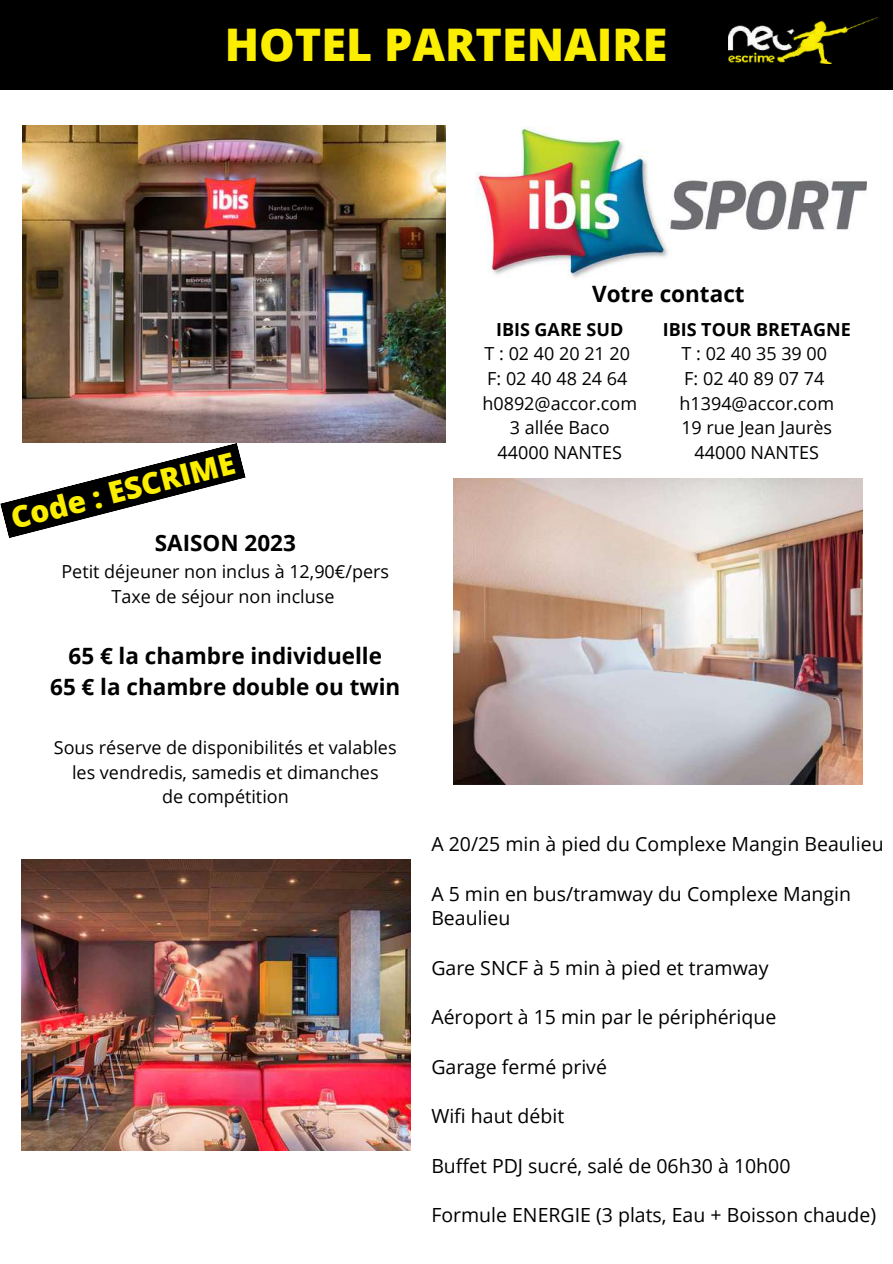
<style>
.page{position:relative;width:893px;height:1264px;background:#fff}
.page>*{position:absolute;margin:0;border:0;box-sizing:border-box;transform-origin:0 0}
.t1{font:800 45px "Open Sans";color:#fcee00}
.t2{font:800 30px "Open Sans";color:#fcee00}
.t3{font:700 22.5px/31.5px "Open Sans";color:#000;text-align:center}
.t4{font:19.5px/24.8px "Open Sans";color:#000}
.t5{font:18px/24.8px "Open Sans";color:#000;text-align:center}
.t6{font:700 18px "Open Sans";color:#000}
</style>
<div class="page">
<div style="left:0;top:0;width:892px;height:89px;background:#000"></div>
<img style="left:728px;top:18px;width:149px;height:46px">
<img style="left:475px;top:127px;width:391px;height:151px">
<img style="left:23px;top:125px;width:423px;height:317px">
<img style="left:454px;top:478px;width:408px;height:306px">
<svg style="left:0;top:443px;width:246px;height:95px"></svg>
<img style="left:21px;top:859px;width:389px;height:291px">
<h1 class="t1" style="left:225px;top:13px;width:444px">HOTEL PARTENAIRE</h1>
<h2 class="t2" style="left:6px;top:497px;width:231px;rotate:-14deg">Code : ESCRIME</h2>
<p class="t3" style="left:155px;top:527px;width:142px">SAISON 2023</p>
<p class="t5" style="left:61px;top:559px;width:329px">Petit déjeuner non inclus à 12,90€/pers<br>Taxe de séjour non incluse</p>
<p class="t3" style="left:50px;top:639px;width:351px">65 € la chambre individuelle<br>65 € la chambre double ou twin</p>
<p class="t5" style="left:54px;top:734px;width:344px">Sous réserve de disponibilités et valables les vendredis, samedis et dimanches<br>de compétition</p>
<p class="t3" style="left:592px;top:277px;width:154px">Votre contact</p>
<p class="t6" style="left:496px;top:316px;width:129px">IBIS GARE SUD</p>
<p class="t5" style="left:482px;top:341px;width:156px">T : 02 40 20 21 20<br>F: 02 40 48 24 64 h0892@accor.com<br>3 allée Baco<br>44000 NANTES</p>
<p class="t6" style="left:662px;top:316px;width:189px">IBIS TOUR BRETAGNE</p>
<p class="t5" style="left:679px;top:341px;width:156px">T : 02 40 35 39 00<br>F: 02 40 89 07 74 h1394@accor.com<br>19 rue Jean Jaurès<br>44000 NANTES</p>
<p class="t4" style="left:431px;top:831px;width:454px">A 20/25 min à pied du Complexe Mangin Beaulieu</p>
<p class="t4" style="left:431px;top:880px;width:421px">A 5 min en bus/tramway du Complexe Mangin<br>Beaulieu</p>
<p class="t4" style="left:431px;top:954px;width:338px">Gare SNCF à 5 min à pied et tramway</p>
<p class="t4" style="left:431px;top:1004px;width:346px">Aéroport à 15 min par le périphérique</p>
<p class="t4" style="left:431px;top:1053px;width:177px">Garage fermé privé</p>
<p class="t4" style="left:431px;top:1103px;width:134px">Wifi haut débit</p>
<p class="t4" style="left:431px;top:1152px;width:360px">Buffet PDJ sucré, salé de 06h30 à 10h00</p>
<p class="t4" style="left:431px;top:1202px;width:446px">Formule ENERGIE (3 plats, Eau + Boisson chaude)</p>
</div>
